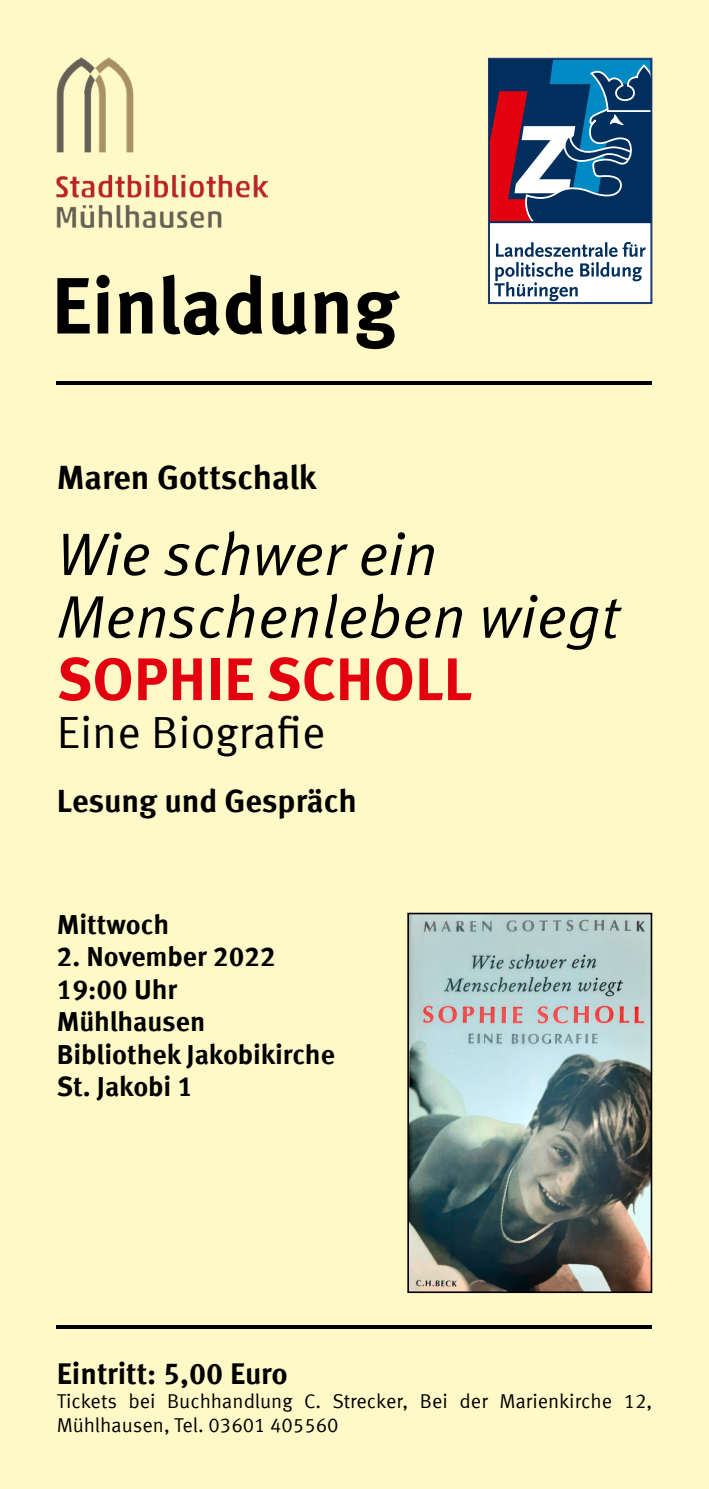
<style>
.page{position:relative;width:709px;height:1489px;background:#fff}
.page>*{position:absolute;margin:0;border:0;box-sizing:border-box;transform-origin:0 0}
.t1{font:700 79.75px "Meta Offc Pro";color:#000}
.t2{font:60px/62.5px "Meta Offc Pro Norm Ita";color:#000}
.t3{font:700 60px "Meta Offc Pro";color:#e3000f}
.t4{font:45px "Meta Offc Pro Norm";color:#000}
.t5{font:700 33.75px "Meta Offc Pro";letter-spacing:-.005em;color:#000}
.t6{font:700 32.25px "Meta Offc Pro";letter-spacing:-.005em;color:#000}
.t7{font:700 30px "Meta Offc Pro";color:#000}
.t8{font:700 27.5px/32.5px "Meta Offc Pro";color:#000}
.t9{font:20px/24px "Meta Offc Pro Norm";color:#000}
</style>
<div class="page">
<div style="left:0;top:0;width:709px;height:1488px;background:#fff9c7"></div>
<hr style="left:57px;top:1325px;width:595px;height:3px;background:#000">
<img style="left:410px;top:915px;width:239px;height:374px">
<div style="left:407px;top:912px;width:245px;height:380px;border:2px solid #000"></div>
<hr style="left:57px;top:381px;width:595px;height:3px;background:#000">
<svg style="left:490px;top:60px;width:160px;height:161px;background:#414f74"></svg>
<div style="left:488px;top:222px;width:164px;height:81px;background:#fff;border:1px solid #002f5d"></div>
<svg style="left:494px;top:242px;width:151px;height:59px"></svg>
<div style="left:488px;top:58px;width:164px;height:246px;border:1px solid #253483"></div>
<img style="left:57px;top:58px;width:211px;height:170px">
<h1 class="t1" style="left:51px;top:243px;width:348px">Einladung</h1>
<h3 class="t5" style="left:57px;top:451px;width:261px">Maren Gottschalk</h3>
<h2 class="t2" style="left:57px;top:519px;width:564px">Wie schwer ein<br>Menschenleben wiegt</h2>
<h2 class="t3" style="left:57px;top:632px;width:417px">SOPHIE SCHOLL</h2>
<h3 class="t4" style="left:57px;top:698px;width:270px">Eine Biografie</h3>
<h3 class="t6" style="left:57px;top:775px;width:302px">Lesung und Gespräch</h3>
<h3 class="t8" style="left:57px;top:906px;width:114px">Mittwoch</h3>
<h3 class="t8" style="left:57px;top:938px;width:280px">2. November 2022<br>19:00 Uhr<br>Mühlhausen<br>Bibliothek Jakobikirche<br>St. Jakobi 1</h3>
<h3 class="t7" style="left:57px;top:1350px;width:232px">Eintritt: 5,00 Euro</h3>
<p class="t9" style="left:57px;top:1387px;width:597px">Tickets bei Buchhandlung C. Strecker, Bei der Marienkirche 12,<br>Mühlhausen, Tel. 03601 405560</p>
</div>
